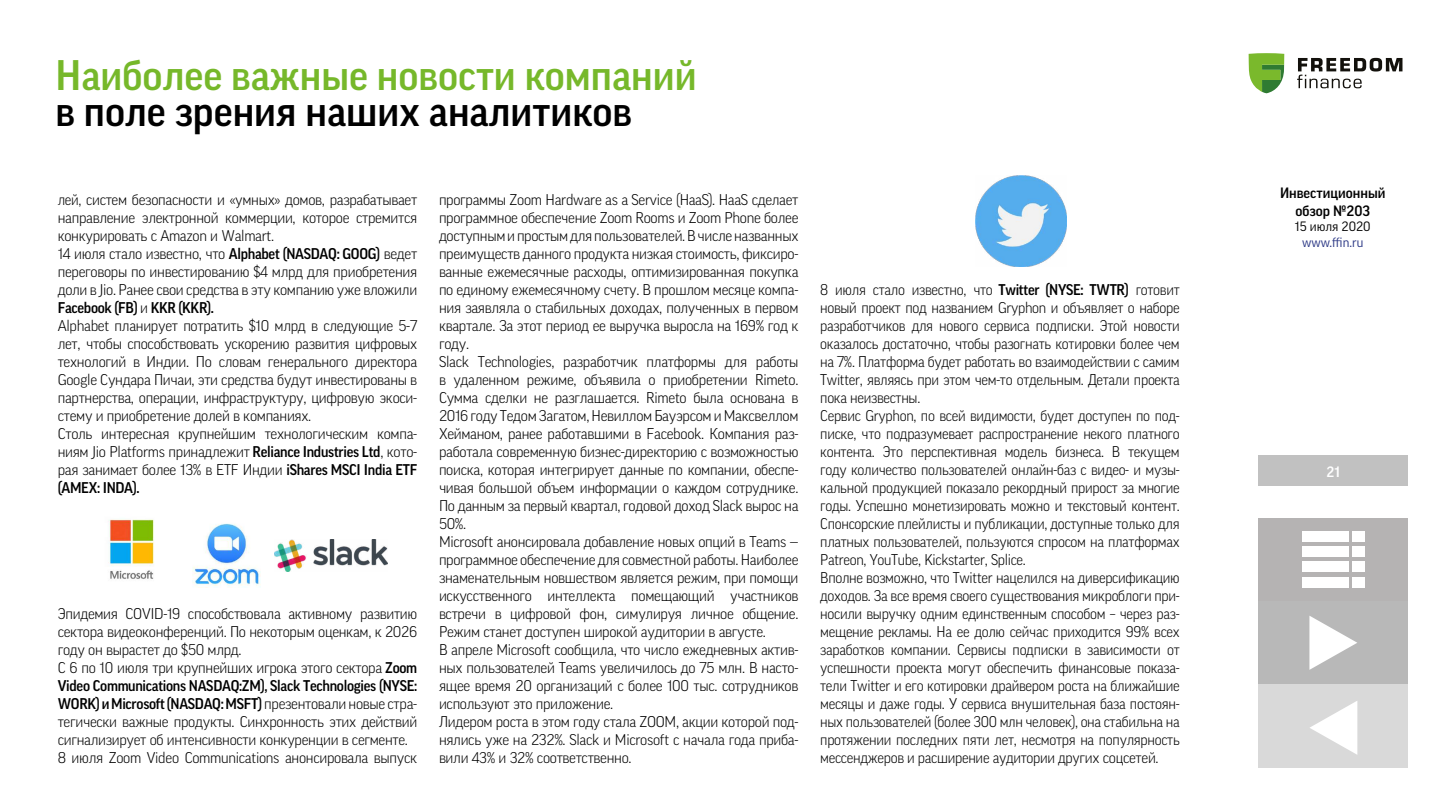
<style>
.page{position:relative;width:1440px;height:810px;background:#fff}
.page>*{position:absolute;margin:0;border:0;box-sizing:border-box;transform-origin:0 0}
.t1{font:500 41.25px "Good Pro";color:#76b82a}
.t2{font:500 41.25px "Good Pro";color:#000}
.t3{font:300 15px/18px "Good Pro";letter-spacing:-.02em;color:#000}
.t4{font:500 14.48px/17.4px "Good Pro";color:#000;text-align:center}
.t5{font:500 14.48px "Good Pro";color:#fff}
.t6{font:13.05px "Good Pro";color:#283583}
.t7{font:13.05px "Good Pro";color:#000}
.s1{font-weight:500}
</style>
<div class="page">
<div style="left:1258px;top:456px;width:150px;height:30px;background:#c1c1c1"></div>
<svg style="left:1249px;top:53px;width:35px;height:40px"></svg>
<svg style="left:1297px;top:58px;width:105px;height:30px"></svg>
<div style="left:1259px;top:518px;width:149px;height:83px;background:#b5b3b3"></div>
<div style="left:1302px;top:531px;width:46px;height:11px;background:#fff"></div>
<div style="left:1352px;top:531px;width:13px;height:11px;background:#fff"></div>
<div style="left:1302px;top:547px;width:46px;height:10px;background:#fff"></div>
<div style="left:1352px;top:547px;width:13px;height:10px;background:#fff"></div>
<div style="left:1302px;top:562px;width:46px;height:10px;background:#fff"></div>
<div style="left:1352px;top:562px;width:13px;height:10px;background:#fff"></div>
<div style="left:1302px;top:577px;width:46px;height:11px;background:#fff"></div>
<div style="left:1352px;top:577px;width:13px;height:11px;background:#fff"></div>
<div style="left:1259px;top:601px;width:149px;height:83px;background:#b8b8b8"></div>
<svg style="left:1309px;top:616px;width:48px;height:54px"></svg>
<div style="left:1259px;top:684px;width:149px;height:83px;background:#d9d9d9"></div>
<svg style="left:1310px;top:701px;width:47px;height:54px"></svg>
<img style="left:108px;top:519px;width:46px;height:60px">
<img style="left:275px;top:539px;width:112px;height:33px">
<img style="left:192px;top:523px;width:68px;height:63px">
<img style="left:976px;top:175px;width:91px;height:91px">
<h1 class="t1" style="left:56px;top:52px;width:643px">Наиболее важные новости компаний</h1>
<h1 class="t2" style="left:56px;top:88px;width:578px">в поле зрения наших аналитиков</h1>
<p class="t3" style="left:58px;top:191px;width:361px">лей, систем безопасности и «умных» домов, разрабатывает направление электронной коммерции, которое стремится конкурировать с Amazon и Walmart.<br>14 июля стало известно, что <span class="s1">Alphabet (NASDAQ: GOOG)</span> ведет переговоры по инвестированию $4 млрд для приобретения доли в Jio. Ранее свои средства в эту компанию уже вложили <span class="s1">Facebook (FB)</span> и <span class="s1">KKR (KKR).<br></span>Alphabet планирует потратить $10 млрд в следующие 5-7 лет, чтобы способствовать ускорению развития цифровых технологий в Индии. По словам генерального директора Google Сундара Пичаи, эти средства будут инвестированы в партнерства, операции, инфраструктуру, цифровую экоси&shy;стему и приобретение долей в компаниях.<br>Столь интересная крупнейшим технологическим компа&shy;ниям Jio Platforms принадлежит <span class="s1">Reliance Industries Ltd</span>, кото&shy;рая занимает более 13% в ETF Индии <span class="s1">iShares MSCI India ETF (AMEX: INDA).</span></p>
<p class="t3" style="left:58px;top:605px;width:361px">Эпидемия COVID-19 способствовала активному развитию сектора видеоконференций. По некоторым оценкам, к 2026 году он вырастет до $50 млрд.<br>С 6 по 10 июля три крупнейших игрока этого сектора <span class="s1">Zoom Video Communications NASDAQ:ZM), Slack Technologies (NYSE:<br>WORK) и Microsoft (NASDAQ: MSFT)</span> презентовали новые стра&shy;тегически важные продукты. Синхронность этих действий сигнализирует об интенсивности конкуренции в сегменте.<br>8 июля Zoom Video Communications анонсировала выпуск</p>
<p class="t3" style="left:439px;top:191px;width:361px">программы Zoom Hardware as a Service (HaaS). HaaS сделает программное обеспечение Zoom Rooms и Zoom Phone более доступным и простым для пользователей. В числе названных преимуществ данного продукта низкая стоимость, фиксиро&shy;ванные ежемесячные расходы, оптимизированная покупка по единому ежемесячному счету. В прошлом месяце компа&shy;ния заявляла о стабильных доходах, полученных в первом квартале. За этот период ее выручка выросла на 169% год к году.<br>Slack Technologies, разработчик платформы для работы в удаленном режиме, объявила о приобретении Rimeto.<br>Сумма сделки не разглашается. Rimeto была основана в 2016 году Тедом Загатом, Невиллом Бауэрсом и Максвеллом Хейманом, ранее работавшими в Facebook. Компания раз&shy;работала современную бизнес-директорию с возможностью поиска, которая интегрирует данные по компании, обеспе&shy;чивая большой объем информации о каждом сотруднике.<br>По данным за первый квартал, годовой доход Slack вырос на 50%.<br>Microsoft анонсировала добавление новых опций в Teams — программное обеспечение для совместной работы. Наиболее знаменательным новшеством является режим, при помощи искусственного интеллекта помещающий участников встречи в цифровой фон, симулируя личное общение.<br>Режим станет доступен широкой аудитории в августе.<br>В апреле Microsoft сообщила, что число ежедневных актив&shy;ных пользователей Teams увеличилось до 75 млн. В насто&shy;ящее время 20 организаций с более 100 тыс. сотрудников используют это приложение.<br>Лидером роста в этом году стала ZOOM, акции которой под&shy;нялись уже на 232%. Slack и Microsoft с начала года приба&shy;вили 43% и 32% соответственно.</p>
<p class="t3" style="left:820px;top:281px;width:361px">8 июля стало известно, что <span class="s1">Twitter (NYSE: TWTR)</span> готовит новый проект под названием Gryphon и объявляет о наборе разработчиков для нового сервиса подписки. Этой новости оказалось достаточно, чтобы разогнать котировки более чем на 7%. Платформа будет работать во взаимодействии с самим Twitter, являясь при этом чем-то отдельным. Детали проекта пока неизвестны.<br>Сервис Gryphon, по всей видимости, будет доступен по под&shy;писке, что подразумевает распространение некого платного контента. Это перспективная модель бизнеса. В текущем году количество пользователей онлайн-баз с видео- и музы&shy;кальной продукцией показало рекордный прирост за многие годы. Успешно монетизировать можно и текстовый контент.<br>Спонсорские плейлисты и публикации, доступные только для платных пользователей, пользуются спросом на платформах Patreon, YouTube, Kickstarter, Splice.<br>Вполне возможно, что Twitter нацелился на диверсификацию доходов. За все время своего существования микроблоги при&shy;носили выручку одним единственным способом – через раз&shy;мещение рекламы. На ее долю сейчас приходится 99% всех заработков компании. Сервисы подписки в зависимости от успешности проекта могут обеспечить финансовые показа&shy;тели Twitter и его котировки драйвером роста на ближайшие месяцы и даже годы. У сервиса внушительная база постоян&shy;ных пользователей (более 300 млн человек), она стабильна на протяжении последних пяти лет, несмотря на популярность мессенджеров и расширение аудитории других соцсетей.</p>
<p class="t4" style="left:1280px;top:185px;width:107px">Инвестиционный обзор №203</p>
<p class="t7" style="left:1295px;top:219px;width:77px">15 июля 2020</p>
<p class="t6" style="left:1302px;top:235px;width:63px">www.ffin.ru</p>
<p class="t5" style="left:1327px;top:463px;width:15px">21</p>
</div>
